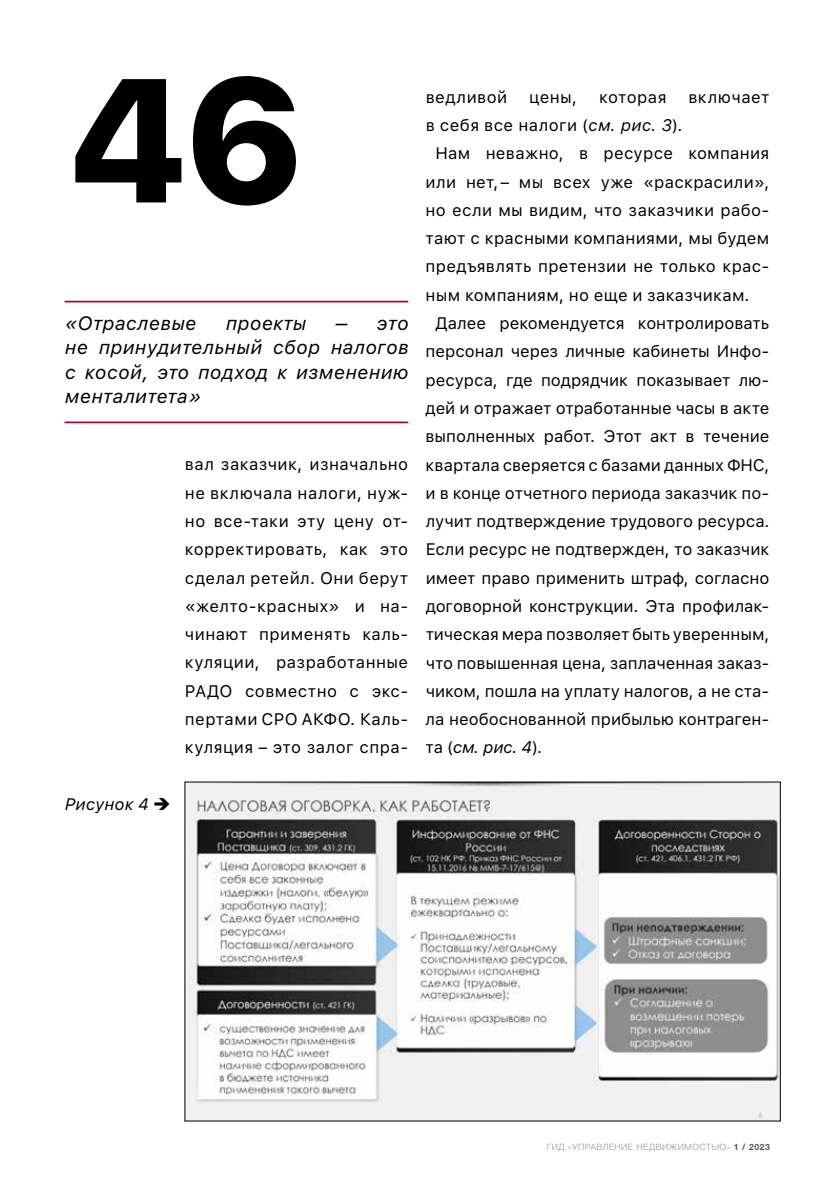
<style>
.page{position:relative;width:834px;height:1191px;background:#fff}
.page>*{position:absolute;margin:0;border:0;box-sizing:border-box;transform-origin:0 0}
.t1{font:800 175px "SFUI Display";color:#000}
.t2{font:italic 19.25px/24.5px "SFUI Text";letter-spacing:.02em;color:#000;text-align:justify}
.t3{font:16.62px/28.3px "SFUI Text";letter-spacing:-.005em;color:#000;text-align:justify}
.t4{font:16.62px "SFUI Text";letter-spacing:.015em;color:#000}
.t5{font:16.62px "SFUI Text";letter-spacing:.025em;color:#000}
.t6{font:italic 16.62px "SFUI Text";color:#000}
.t7{font:16.62px "SFUI Text";letter-spacing:.02em;color:#000}
.t8{font:300 8.75px "Helvetica Neue Cyr";letter-spacing:.06em;color:#939393}
.s1{font-style:italic}
.s2{font-style:normal}
.s3{font-weight:700;color:#555}
</style>
<div class="page">
<img style="left:186px;top:783px;width:592px;height:336px">
<hr style="left:64px;top:301px;width:344px;height:1px;background:#b20047">
<hr style="left:64px;top:421px;width:344px;height:2px;background:#b20047">
<h1 class="t1" style="left:69px;top:14px;width:235px">46</h1>
<p class="t2" style="left:64px;top:310px;width:133px">«Отраслевые</p>
<p class="t2" style="left:225px;top:310px;width:82px">проекты</p>
<p class="t2" style="left:64px;top:310px;width:345px;text-indent:271px">– это не принудительный сбор налогов с косой, это подход к изменению менталитета»</p>
<p class="t3" style="left:185px;top:450px;width:225px">вал заказчик, изначально не включала налоги, нуж&shy;но все-таки эту цену от&shy;корректировать, как это сделал ретейл. Они берут «желто-красных» и на&shy;чинают применять каль&shy;куляции, разработанные РАДО совместно с экс&shy;пертами СРО АКФО. Каль&shy;куляция – это залог спра-</p>
<p class="t6" style="left:64px;top:792px;width:108px">Рисунок 4 ➔</p>
<p class="t5" style="left:425px;top:85px;width:83px">ведливой</p>
<p class="t3" style="left:529px;top:82px;width:50px">цены,</p>
<p class="t7" style="left:599px;top:85px;width:69px">которая</p>
<p class="t5" style="left:688px;top:85px;width:83px">включает</p>
<p class="t5" style="left:425px;top:113px;width:258px">в себя все налоги (<span class="s1">см. рис. 3</span>).</p>
<p class="t4" style="left:435px;top:142px;width:335px">Нам неважно, в ресурсе компания</p>
<p class="t4" style="left:425px;top:170px;width:345px">или нет,– мы всех уже «раскрасили»,</p>
<p class="t4" style="left:425px;top:198px;width:345px">но если мы видим, что заказчики рабо-</p>
<p class="t4" style="left:425px;top:226px;width:345px">тают с красными компаниями, мы будем</p>
<p class="t4" style="left:425px;top:255px;width:345px">предъявлять претензии не только крас-</p>
<p class="t4" style="left:425px;top:283px;width:325px">ным компаниям, но еще и заказчикам.</p>
<p class="t3" style="left:435px;top:308px;width:335px">Далее рекомендуется контролировать</p>
<p class="t3" style="left:425px;top:337px;width:345px">персонал через личные кабинеты Инфо-</p>
<p class="t3" style="left:425px;top:365px;width:345px">ресурса, где подрядчик показывает лю-</p>
<p class="t3" style="left:425px;top:393px;width:345px">дей и отражает отработанные часы в акте</p>
<p class="t3" style="left:425px;top:421px;width:345px">выполненных работ. Этот акт в течение</p>
<p class="t3" style="left:425px;top:450px;width:345px">квартала сверяется с базами данных ФНС,</p>
<p class="t3" style="left:425px;top:478px;width:345px">и в конце отчетного периода заказчик по-</p>
<p class="t3" style="left:425px;top:506px;width:345px">лучит подтверждение трудового ресурса.</p>
<p class="t3" style="left:425px;top:535px;width:345px">Если ресурс не подтвержден, то заказчик</p>
<p class="t3" style="left:425px;top:563px;width:345px">имеет право применить штраф, согласно</p>
<p class="t3" style="left:425px;top:591px;width:345px">договорной конструкции. Эта профилак-</p>
<p class="t3" style="left:425px;top:619px;width:345px">тическая мера позволяет быть уверенным,</p>
<p class="t3" style="left:425px;top:648px;width:345px">что повышенная цена, заплаченная заказ-</p>
<p class="t3" style="left:425px;top:676px;width:345px">чиком, пошла на уплату налогов, а не ста-</p>
<p class="t3" style="left:425px;top:704px;width:345px">ла необоснованной прибылью контраген-</p>
<p class="t6" style="left:425px;top:736px;width:118px"><span class="s2">та (</span>см. рис. 4<span class="s2">).</span></p>
<p class="t8" style="left:546px;top:1141px;width:225px">ГИД «УПРАВЛЕНИЕ НЕДВИЖИМОСТЬЮ» <span class="s3">1 / 2023</span></p>
</div>
